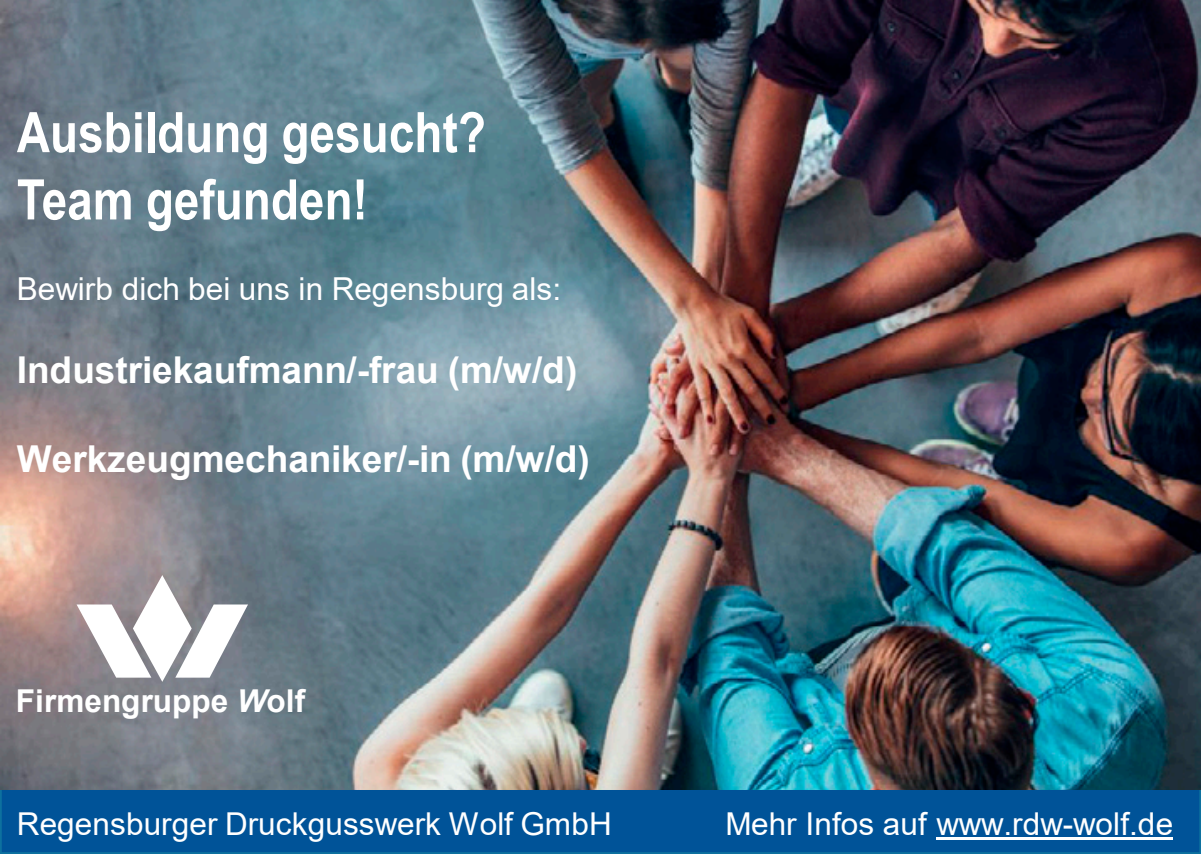
<style>
.page{position:relative;width:1201px;height:854px;background:#fff}
.page>*{position:absolute;margin:0;border:0;box-sizing:border-box;transform-origin:0 0}
.t1{font:700 56px/67.2px "Arial Narrow";color:#fff}
.t2{font:700 37.1px "Arial";color:#fff}
.t3{font:31.5px "Arial";letter-spacing:.005em;color:#fff}
.t4{font:700 31.5px "Arial";color:#fff}
.s1{font-style:italic}
</style>
<div class="page">
<div style="left:0;top:0;width:1200px;height:853px;background:#005398"></div>
<img style="left:0;top:0;width:1200px;height:789px">
<hr style="left:936px;top:837px;width:236px;height:2px;background:#fff">
<svg style="left:77px;top:575px;width:171px;height:106px;background:#bdbbbe"></svg>
<h1 class="t1" style="left:17px;top:96px;width:470px">Ausbildung gesucht?<br>Team gefunden!</h1>
<p class="t3" style="left:17px;top:267px;width:546px">Bewirb dich bei uns in Regensburg als:</p>
<p class="t2" style="left:17px;top:344px;width:562px">Industriekaufmann/-frau (m/w/d)</p>
<p class="t2" style="left:17px;top:432px;width:574px">Werkzeugmechaniker/-in (m/w/d)</p>
<p class="t4" style="left:16px;top:678px;width:291px">Firmengruppe <span class="s1">W</span>olf</p>
<p class="t3" style="left:17px;top:801px;width:596px">Regensburger Druckgusswerk Wolf GmbH</p>
<p class="t3" style="left:725px;top:801px;width:449px">Mehr Infos auf www.rdw-wolf.de</p>
</div>
